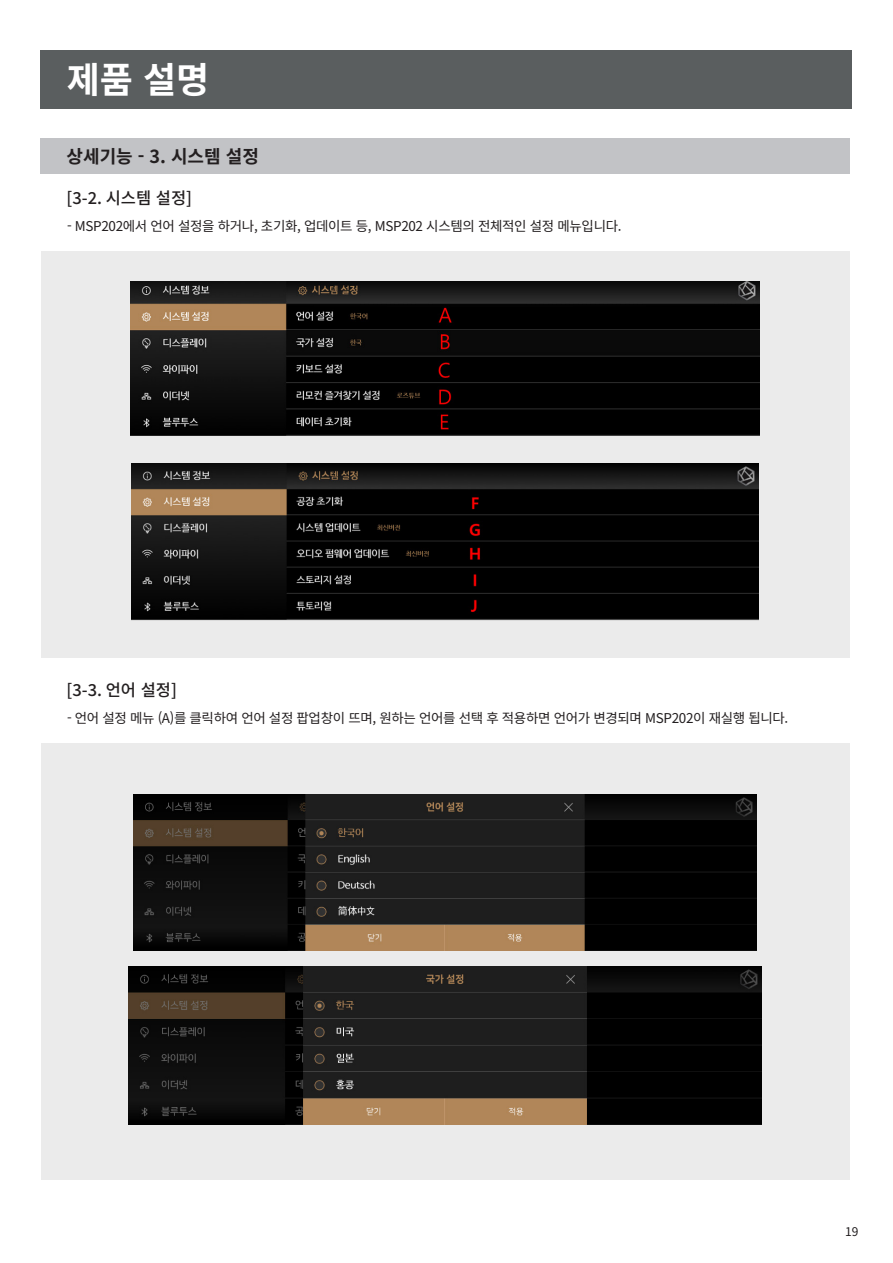
<style>
.page{position:relative;width:893px;height:1263px;background:#fff}
.page>*{position:absolute;margin:0;border:0;box-sizing:border-box;transform-origin:0 0}
.t1{font:700 36px "Noto Sans CJ Kkr";color:#fff}
.t2{font:700 18px "Noto Sans CJ Kkr";color:#231f20}
.t3{font:500 16.5px "Noto Sans CJ Kkr";color:#231f20}
.t4{font:13.5px "Noto Sans CJ Kkr";letter-spacing:-.025em;color:#231f20}
.t5{font:12px "Noto Sans CJ Kkr";color:#231f20}
</style>
<div class="page">
<div style="left:41px;top:51px;width:811px;height:58px;background:#5a5e5f"></div>
<div style="left:41px;top:743px;width:808px;height:436px;background:#ebebeb"></div>
<div style="left:41px;top:251px;width:808px;height:407px;background:#ebebeb"></div>
<div style="left:40px;top:139px;width:809px;height:35px;background:#c2c3c6"></div>
<img style="left:131px;top:281px;width:628px;height:154px">
<img style="left:131px;top:463px;width:628px;height:158px">
<img style="left:133px;top:795px;width:624px;height:155px">
<img style="left:129px;top:966px;width:632px;height:159px">
<h1 class="t1" style="left:67px;top:60px;width:144px">제품 설명</h1>
<h2 class="t2" style="left:67px;top:146px;width:194px">상세기능 - 3. 시스템 설정</h2>
<p class="t3" style="left:67px;top:189px;width:127px">[3-2. 시스템 설정]</p>
<p class="t4" style="left:67px;top:218px;width:556px">- MSP202에서 언어 설정을 하거나, 초기화, 업데이트 등, MSP202 시스템의 전체적인 설정 메뉴입니다.</p>
<p class="t3" style="left:67px;top:680px;width:112px">[3-3. 언어 설정]</p>
<p class="t4" style="left:67px;top:710px;width:723px">- 언어 설정 메뉴 (A)를 클릭하여 언어 설정 팝업창이 뜨며, 원하는 언어를 선택 후 적용하면 언어가 변경되며 MSP202이 재실행 됩니다.</p>
<p class="t5" style="left:845px;top:1225px;width:15px">19</p>
</div>
